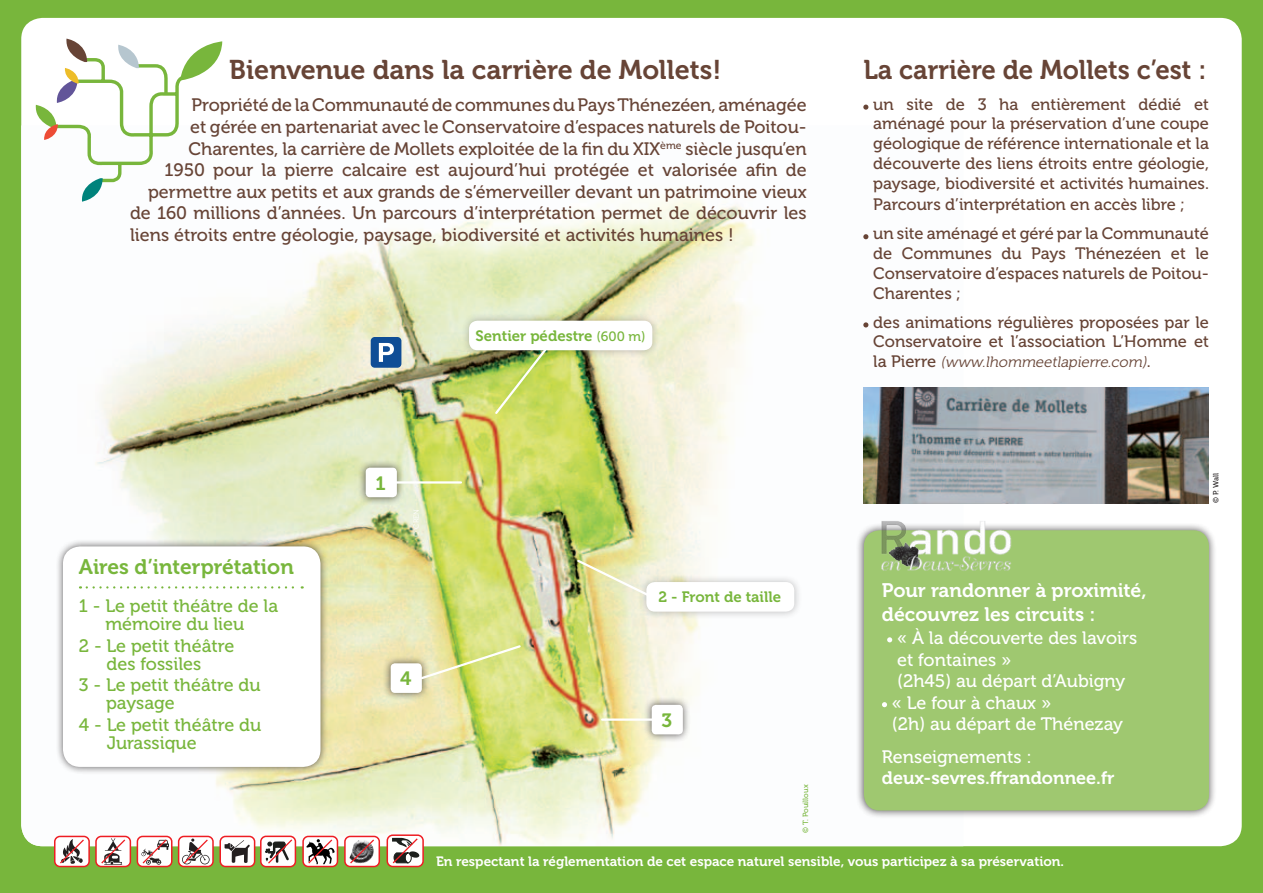
<style>
.page{position:relative;width:1263px;height:893px;background:#78b63c}
.page>*{position:absolute;margin:0;border:0;box-sizing:border-box;transform-origin:0 0}
.t1{font:27px "Museo 700";color:#674436}
.t2{font:27px "Museo 700";color:#674436;scale:.96 1}
.t3{font:21px "Museo 700";color:#78b63c}
.t4{font:19.5px/23.4px "Museo 700";color:#fff}
.t5{font:19.2px "Museo 700";color:#78b63c}
.t6{font:18px "Museo 500";color:#674436}
.t7{font:18px/18px "Museo 500";color:#78b63c;text-align:center}
.t8{font:18px/21.6px "Museo 500";color:#fff}
.t9{font:18px "Museo 700";color:#fff}
.t10{font:16.5px/19.8px "Museo 500";color:#674436;text-align:justify}
.t11{font:15px "Museo 700";color:#78b63c}
.t12{font:italic 15px "Museo 300";color:#674436}
.t13{font:13.5px "Museo 700";color:#fff}
.t14{font:7.5px "Museo 500";color:#78b63c}
.t15{font:7.5px "Museo 500";color:#231f20}
.s1{font-family:"Museo 500";font-size:13.5px}
.s2{font-family:"Museo 500";font-style:normal;font-size:16.5px}
</style>
<div class="page">
<div style="left:21px;top:18px;width:1221px;height:828px;background:#fff;border-radius:21px"></div>
<img style="left:21px;top:125px;width:942px;height:721px">
<svg style="left:34px;top:39px;width:188px;height:163px"></svg>
<svg style="left:863px;top:105px;width:5px;height:5px"></svg>
<svg style="left:863px;top:234px;width:5px;height:5px"></svg>
<svg style="left:863px;top:322px;width:5px;height:5px"></svg>
<div style="left:357px;top:459px;width:48px;height:46px;background:#231f20;opacity:.75"></div>
<div style="left:366px;top:468px;width:31px;height:29px;background:#fff;border-radius:4px"></div>
<div style="left:382px;top:655px;width:48px;height:46px;background:#231f20;opacity:.75"></div>
<div style="left:391px;top:663px;width:31px;height:30px;background:#fff;border-radius:4px"></div>
<div style="left:643px;top:697px;width:48px;height:45px;background:#231f20;opacity:.75"></div>
<div style="left:652px;top:705px;width:31px;height:29px;background:#fff;border-radius:4px"></div>
<div style="left:461px;top:312px;width:200px;height:46px;background:#231f20;opacity:.3"></div>
<div style="left:469px;top:321px;width:183px;height:29px;background:#fff;border-radius:9px"></div>
<svg style="left:493px;top:350px;width:57px;height:66px;background:#b2c65a"></svg>
<div style="left:638px;top:574px;width:164px;height:46px;background:#231f20;opacity:.3"></div>
<div style="left:646px;top:582px;width:148px;height:30px;background:#fff;border-radius:9px"></div>
<div style="left:371px;top:337px;width:30px;height:31px;background:#0f4d96;border-radius:4px"></div>
<svg style="left:379px;top:343px;width:15px;height:19px"></svg>
<div style="left:55px;top:538px;width:273px;height:237px;background:#231f20;opacity:.75"></div>
<div style="left:63px;top:546px;width:257px;height:221px;background:#fff;border-radius:17px"></div>
<svg style="left:87px;top:586px;width:216px;height:3px"></svg>
<svg style="left:575px;top:558px;width:80px;height:42px;background:#e0dfac"></svg>
<hr style="left:602px;top:718px;width:51px;height:3px;background:#fff">
<hr style="left:394px;top:481px;width:67px;height:3px;background:#fff">
<svg style="left:419px;top:643px;width:103px;height:38px;background:#dde291"></svg>
<div style="left:856px;top:522px;width:361px;height:296px;background:#231f20;opacity:.75"></div>
<div style="left:864px;top:530px;width:345px;height:280px;background:#9fc870;border-radius:16px"></div>
<svg style="left:887px;top:637px;width:5px;height:5px"></svg>
<svg style="left:882px;top:702px;width:5px;height:5px"></svg>
<img style="left:856px;top:504px;width:182px;height:78px">
<img style="left:863px;top:387px;width:346px;height:116px">
<div style="left:178px;top:836px;width:36px;height:31px;background:#fff;border:2px solid #ee1d23;border-radius:5px"></div>
<svg style="left:182px;top:838px;width:28px;height:26px"></svg>
<div style="left:137px;top:836px;width:35px;height:31px;background:#fff;border:2px solid #ee1d23;border-radius:5px"></div>
<svg style="left:141px;top:839px;width:28px;height:26px"></svg>
<div style="left:95px;top:836px;width:36px;height:31px;background:#fff;border:2px solid #ee1d23;border-radius:5px"></div>
<svg style="left:101px;top:838px;width:24px;height:27px"></svg>
<div style="left:54px;top:836px;width:36px;height:31px;background:#fff;border:2px solid #ee1d23;border-radius:5px"></div>
<svg style="left:60px;top:839px;width:24px;height:25px"></svg>
<div style="left:219px;top:836px;width:36px;height:31px;background:#fff;border:2px solid #ee1d23;border-radius:5px"></div>
<div style="left:302px;top:836px;width:36px;height:31px;background:#fff;border:2px solid #ee1d23;border-radius:5px"></div>
<div style="left:344px;top:836px;width:36px;height:31px;background:#fff;border:2px solid #ee1d23;border-radius:5px"></div>
<svg style="left:387px;top:834px;width:37px;height:33px"></svg>
<svg style="left:392px;top:838px;width:28px;height:25px"></svg>
<svg style="left:350px;top:839px;width:24px;height:24px"></svg>
<svg style="left:306px;top:839px;width:29px;height:25px"></svg>
<svg style="left:225px;top:840px;width:25px;height:23px"></svg>
<div style="left:260px;top:836px;width:36px;height:31px;background:#fff;border:2px solid #ee1d23;border-radius:5px"></div>
<svg style="left:265px;top:837px;width:27px;height:27px"></svg>
<p class="t1" style="left:229px;top:55px;width:494px">Bienvenue dans la carrière de Mollets!</p>
<p class="t6" style="left:192px;top:95px;width:617px">Propriété de la Communauté de communes du Pays Thénezéen, aménagée</p>
<p class="t6" style="left:190px;top:117px;width:618px">et gérée en partenariat avec le Conservatoire d’espaces naturels de Poitou-</p>
<p class="t6" style="left:189px;top:139px;width:619px">Charentes, la carrière de Mollets exploitée de la fin du XIX<sup>ème</sup> siècle jusqu’en</p>
<p class="t6" style="left:165px;top:160px;width:643px">1950 pour la pierre calcaire est aujourd’hui protégée et valorisée afin de</p>
<p class="t6" style="left:148px;top:182px;width:660px">permettre aux petits et aux grands de s’émerveiller devant un patrimoine vieux</p>
<p class="t6" style="left:130px;top:203px;width:678px">de 160 millions d’années. Un parcours d’interprétation permet de découvrir les</p>
<p class="t6" style="left:130px;top:225px;width:605px">liens étroits entre géologie, paysage, biodiversité et activités humaines !</p>
<p class="t3" style="left:79px;top:555px;width:216px">Aires d’interprétation</p>
<p class="t7" style="left:79px;top:597px;width:201px">1 - Le petit théâtre de la mémoire du lieu</p>
<p class="t7" style="left:79px;top:637px;width:157px">2 - Le petit théâtre des fossiles</p>
<p class="t7" style="left:106px;top:676px;width:156px;text-align:left;text-indent:-27px">3 - Le petit théâtre du paysage</p>
<p class="t7" style="left:107px;top:716px;width:156px;text-align:left;text-indent:-28px">4 - Le petit théâtre du<br>Jurassique</p>
<p class="t5" style="left:376px;top:472px;width:12px">1</p>
<p class="t5" style="left:400px;top:668px;width:13px">4</p>
<p class="t11" style="left:475px;top:328px;width:172px">Sentier pédestre <span class="s1">(600 m)</span></p>
<p class="t11" style="left:659px;top:589px;width:124px">2 - Front de taille</p>
<p class="t5" style="left:661px;top:709px;width:12px">3</p>
<p class="t14" style="left:801px;top:833px;width:50px;rotate:-90deg">© T. Pouilloux</p>
<p class="t2" style="left:863px;top:55px;width:359px">La carrière de Mollets c’est :</p>
<p class="t10" style="left:873px;top:94px;width:337px">un site de 3 ha entièrement dédié et aménagé pour la préservation d’une coupe géologique de référence internationale et la découverte des liens étroits entre géologie, paysage, biodiversité et activités humaines.</p>
<p class="t10" style="left:873px;top:195px;width:313px">Parcours d’interprétation en accès libre ;</p>
<p class="t10" style="left:873px;top:224px;width:337px">un site aménagé et géré par la Communauté de Communes du Pays Thénezéen et le Conservatoire d’espaces naturels de Poitou-Charentes ;</p>
<p class="t10" style="left:873px;top:312px;width:337px">des animations régulières proposées par le<br>Conservatoire et l’association L’Homme et</p>
<p class="t12" style="left:873px;top:354px;width:279px"><span class="s2">l a P i e r r e</span> (www.lhommeetlapierre.com)<span class="s2">.</span></p>
<p class="t4" style="left:882px;top:579px;width:266px">Pour randonner à proximité, découvrez les circuits :</p>
<p class="t8" style="left:897px;top:627px;width:242px">« À la découverte des lavoirs et fontaines »<br>(2h45) au départ d’Aubigny</p>
<p class="t8" style="left:892px;top:692px;width:233px">« Le four à chaux »<br>(2h) au départ de Thénezay</p>
<p class="t8" style="left:882px;top:746px;width:151px">Renseignements :</p>
<p class="t9" style="left:882px;top:768px;width:234px">deux-sevres.ffrandonnee.fr</p>
<p class="t15" style="left:1212px;top:503px;width:32px;rotate:-90deg">© P. Wall</p>
<p class="t13" style="left:436px;top:854px;width:629px">En respectant la réglementation de cet espace naturel sensible, vous participez à sa préservation.</p>
</div>
